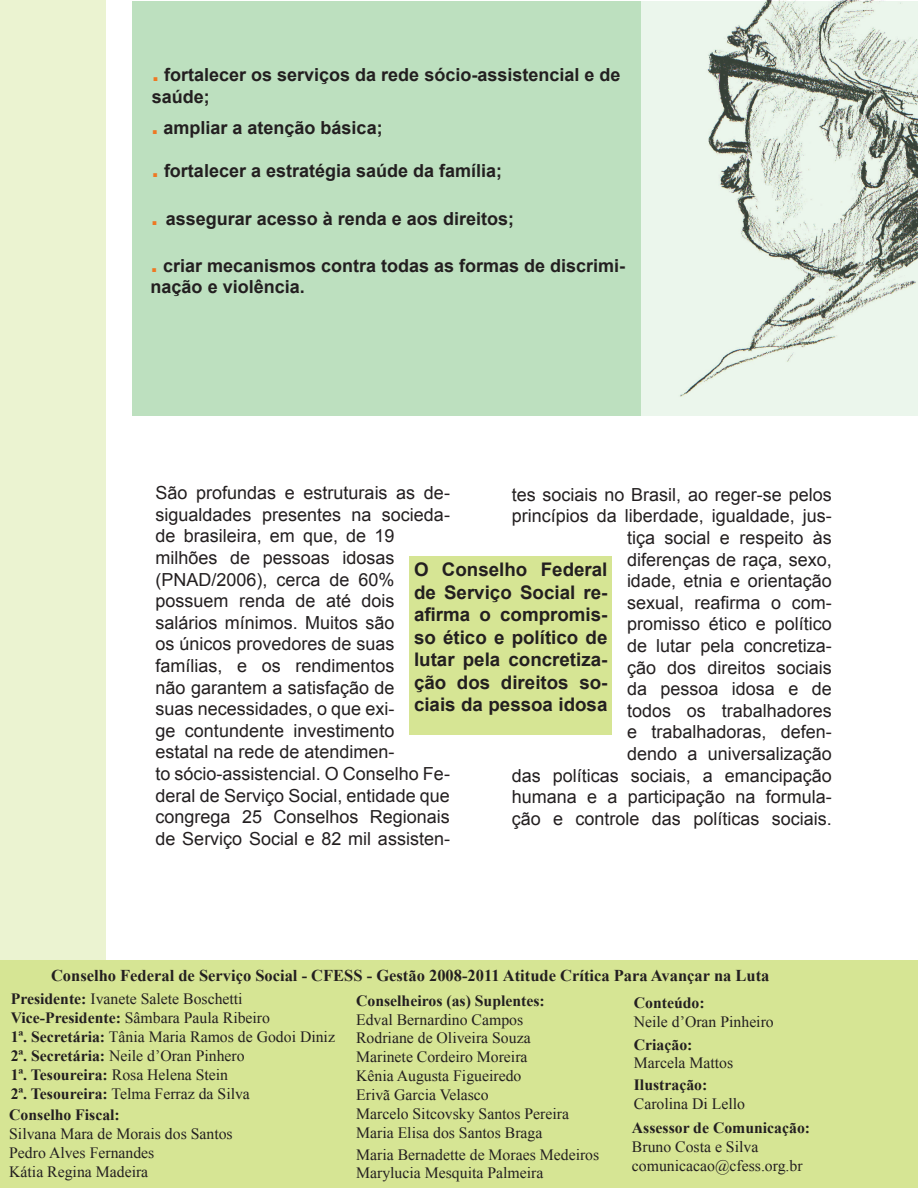
<style>
.page{position:relative;width:918px;height:1188px;background:#fff}
.page>*{position:absolute;margin:0;border:0;box-sizing:border-box;transform-origin:0 0}
.t1{font:700 18.75px/22.5px "Arial";color:#231f20;text-align:justify}
.t2{font:18px/21.6px "Arial";color:#231f20}
.t3{font:700 18px/21.6px "Arial";color:#231f20}
.t4{font:700 16.5px "Times New Roman";color:#231f20}
.t5{font:15.75px "Times New Roman";color:#231f20}
.t6{font:700 15.75px "Times New Roman";color:#231f20}
.s1{font-size:27px;color:#ee7823}
.s2{font-weight:700}
</style>
<div class="page">
<div style="left:132px;top:1px;width:785px;height:415px;background:#bde0bf"></div>
<div style="left:410px;top:556px;width:202px;height:179px;background:#d6e594"></div>
<img style="left:641px;top:0;width:277px;height:416px">
<div style="left:0;top:0;width:106px;height:1188px;background:#ebf3d1"></div>
<div style="left:0;top:960px;width:918px;height:228px;background:#d6e594"></div>
<p class="t3" style="left:152px;top:65px;width:470px"><span class="s1">.</span> fortalecer os serviços da rede sócio-assistencial e de saúde;</p>
<p class="t3" style="left:151px;top:117px;width:233px"><span class="s1">.</span> ampliar a atenção básica;</p>
<p class="t3" style="left:152px;top:160px;width:352px"><span class="s1">.</span> fortalecer a estratégia saúde da família;</p>
<p class="t3" style="left:151px;top:209px;width:365px"><span class="s1">.</span> assegurar acesso à renda e aos direitos;</p>
<p class="t3" style="left:151px;top:255px;width:476px"><span class="s1">.</span> criar mecanismos contra todas as formas de discrimi&shy;nação e violência.</p>
<p class="t2" style="left:156px;top:482px;width:296px">São profundas e estruturais as de&shy;sigualdades presentes na socieda&shy;de brasileira, em que, de 19 milhões de pessoas idosas (PNAD/2006), cerca de 60% possuem renda de até dois salários mínimos. Muitos são<br>os únicos provedores de suas famílias, e os rendimentos<br>não garantem a satisfação de<br>suas necessidades, o que exi-<br>ge contundente investimento estatal na rede de atendimen-<br>to sócio-assistencial. O Conselho Fe&shy;deral de Serviço Social, entidade que congrega 25 Conselhos Regionais de Serviço Social e 82 mil assisten-</p>
<p class="t2" style="left:512px;top:484px;width:322px;text-align:right">tes sociais no Brasil, ao reger-se pelos princípios da liberdade, igualdade, jus&shy;tiça social e respeito às<br>diferenças de raça, sexo,<br>idade, etnia e orientação<br>sexual, reafirma o com-<br>promisso ético e político<br>de lutar pela concretiza-<br>ção dos direitos sociais<br>da pessoa idosa e de<br>todos os trabalhadores<br>e trabalhadoras, defen-<br>dendo a universalização<br>das políticas sociais, a emancipação humana e a participação na formula&shy;ção e controle das políticas sociais.</p>
<p class="t1" style="left:414px;top:559px;width:195px">O Conselho Federal de Serviço Social re&shy;afirma o compromis&shy;so ético e político de lutar pela concretiza&shy;ção dos direitos so&shy;ciais da pessoa idosa</p>
<p class="t4" style="left:51px;top:964px;width:720px">Conselho Federal de Serviço Social - CFESS - Gestão 2008-2011 Atitude Crítica Para Avançar na Luta</p>
<p class="t5" style="left:11px;top:988px;width:233px"><span class="s2">Presidente:</span> Ivanete Salete Boschetti</p>
<p class="t5" style="left:11px;top:1007px;width:261px"><span class="s2">Vice-Presidente:</span> Sâmbara Paula Ribeiro</p>
<p class="t5" style="left:11px;top:1026px;width:326px"><span class="s2">1ª. Secretária:</span> Tânia Maria Ramos de Godoi Diniz</p>
<p class="t5" style="left:11px;top:1045px;width:236px"><span class="s2">2ª. Secretária:</span> Neile d’Oran Pinhero</p>
<p class="t5" style="left:11px;top:1064px;width:219px"><span class="s2">1ª. Tesoureira:</span> Rosa Helena Stein</p>
<p class="t5" style="left:11px;top:1083px;width:241px"><span class="s2">2ª. Tesoureira:</span> Telma Ferraz da Silva</p>
<p class="t6" style="left:9px;top:1104px;width:112px">Conselho Fiscal:</p>
<p class="t5" style="left:9px;top:1123px;width:225px">Silvana Mara de Morais dos Santos</p>
<p class="t5" style="left:9px;top:1142px;width:147px">Pedro Alves Fernandes</p>
<p class="t5" style="left:9px;top:1161px;width:141px">Kátia Regina Madeira</p>
<p class="t6" style="left:356px;top:989px;width:190px">Conselheiros (as) Suplentes:</p>
<p class="t5" style="left:356px;top:1009px;width:169px">Edval Bernardino Campos</p>
<p class="t5" style="left:356px;top:1028px;width:176px">Rodriane de Oliveira Souza</p>
<p class="t5" style="left:356px;top:1046px;width:173px">Marinete Cordeiro Moreira</p>
<p class="t5" style="left:356px;top:1065px;width:167px">Kênia Augusta Figueiredo</p>
<p class="t5" style="left:356px;top:1084px;width:134px">Erivã Garcia Velasco</p>
<p class="t5" style="left:356px;top:1103px;width:215px">Marcelo Sitcovsky Santos Pereira</p>
<p class="t5" style="left:356px;top:1122px;width:188px">Maria Elisa dos Santos Braga</p>
<p class="t5" style="left:356px;top:1144px;width:245px">Maria Bernadette de Moraes Medeiros</p>
<p class="t5" style="left:356px;top:1163px;width:189px">Marylucia Mesquita Palmeira</p>
<p class="t6" style="left:634px;top:992px;width:72px">Conteúdo:</p>
<p class="t5" style="left:634px;top:1011px;width:141px">Neile d’Oran Pinheiro</p>
<p class="t6" style="left:634px;top:1033px;width:60px">Criação:</p>
<p class="t5" style="left:634px;top:1053px;width:101px">Marcela Mattos</p>
<p class="t6" style="left:634px;top:1074px;width:75px">Ilustração:</p>
<p class="t5" style="left:634px;top:1093px;width:113px">Carolina Di Lello</p>
<p class="t6" style="left:632px;top:1117px;width:180px">Assessor de Comunicação:</p>
<p class="t5" style="left:632px;top:1136px;width:128px">Bruno Costa e Silva</p>
<p class="t5" style="left:632px;top:1155px;width:172px">comunicacao@cfess.org.br</p>
</div>
